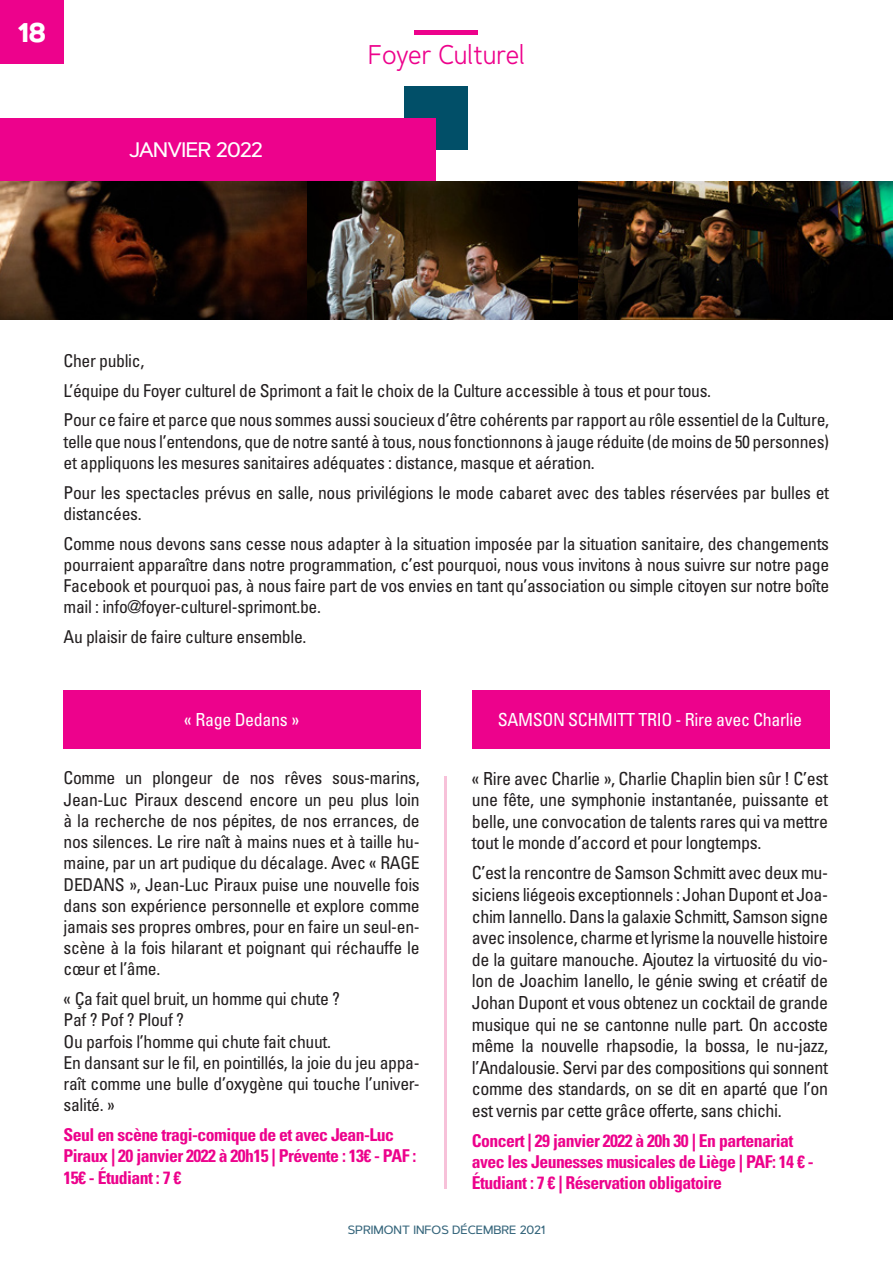
<style>
.page{position:relative;width:893px;height:1263px;background:#fff}
.page>*{position:absolute;margin:0;border:0;box-sizing:border-box;transform-origin:0 0}
.t1{font:27px "Artegra Sans";color:#ed028c;scale:.88 1}
.t2{font:700 27px "Artegra Sans";color:#fff}
.Titre_-_chapitre{font:500 21px "Artegra Sans";letter-spacing:-.03em;color:#fff}
.Paragraphe_Pam{font:condensed 18px/21.6px "Univers LT Std";letter-spacing:-.02em;color:#231f20;text-align:justify}
.Corps{font:condensed 18px "Univers LT Std";letter-spacing:-.02em;color:#fff}
.Corps-2{font:condensed 17.7px/21.3px "Univers LT Std";letter-spacing:-.02em;color:#231f20;text-align:justify}
.Paragraphe_Pam-2{font:condensed 17.7px/21.3px "Univers LT Std";letter-spacing:-.02em;color:#231f20;text-align:justify}
.Titres_dans_les_para{font:700 condensed 17.7px/21.5px "Univers LT Std";letter-spacing:-.03em;color:#ed028c}
.t3{font:500 12px "Artegra Sans";color:#35657b}
</style>
<div class="page">
<div style="left:404px;top:86px;width:64px;height:64px;background:#014f68"></div>
<hr style="left:444px;top:776px;width:2px;height:412px;background:#f7c1d9">
<hr style="left:415px;top:30px;width:63px;height:4px;background:#ed028c">
<div style="left:0;top:0;width:64px;height:64px;background:#ed028c"></div>
<div style="left:0;top:118px;width:436px;height:63px;background:#ed028c"></div>
<img style="left:0;top:181px;width:893px;height:139px">
<div style="left:64px;top:691px;width:357px;height:58px;background:#ed028c"></div>
<img style="left:879px;top:181px;width:14px;height:138px">
<div style="left:472px;top:691px;width:357px;height:58px;background:#ed028c"></div>
<h1 class="t2" style="left:18px;top:13px;width:29px">18</h1>
<p class="Titre_-_chapitre" style="left:129px;top:135px;width:136px">JANVIER 2022</p>
<p class="Titre_-_chapitre" style="left:201px;top:137px;width:56px">Sport</p>
<p class="t1" style="left:368px;top:36px;width:180px">Foyer Culturel</p>
<p class="Corps-2" style="left:64px;top:350px;width:82px">Cher public,</p>
<p class="Corps-2" style="left:64px;top:379px;width:649px">L’équipe du Foyer culturel de Sprimont a fait le choix de la Culture accessible à tous et pour tous.</p>
<p class="Corps-2" style="left:64px;top:409px;width:767px">Pour ce faire et parce que nous sommes aussi soucieux d’être cohérents par rapport au rôle essentiel de la Culture, telle que nous l’entendons, que de notre santé à tous, nous fonctionnons à jauge réduite (de moins de 50 personnes) et appliquons les mesures sanitaires adéquates : distance, masque et aération.</p>
<p class="Corps-2" style="left:64px;top:481px;width:767px">Pour les spectacles prévus en salle, nous privilégions le mode cabaret avec des tables réservées par bulles et distancées.</p>
<p class="Corps-2" style="left:64px;top:532px;width:767px">Comme nous devons sans cesse nous adapter à la situation imposée par la situation sanitaire, des changements pourraient apparaître dans notre programmation, c’est pourquoi, nous vous invitons à nous suivre sur notre page Facebook et pourquoi pas, à nous faire part de vos envies en tant qu’association ou simple citoyen sur notre boîte mail : info@foyer-culturel-sprimont.be.</p>
<p class="Corps-2" style="left:64px;top:626px;width:244px">Au plaisir de faire culture ensemble.</p>
<p class="Corps" style="left:184px;top:708px;width:116px">« Rage Dedans »</p>
<p class="Paragraphe_Pam-2" style="left:64px;top:767px;width:358px">Comme un plongeur de nos rêves sous-marins, Jean-Luc Piraux descend encore un peu plus loin à la recherche de nos pépites, de nos errances, de nos silences. Le rire naît à mains nues et à taille hu&shy;maine, par un art pudique du décalage. Avec « RAGE DEDANS », Jean-Luc Piraux puise une nouvelle fois dans son expérience personnelle et explore comme jamais ses propres ombres, pour en faire un seul-en&shy;scène à la fois hilarant et poignant qui réchauffe le cœur et l’âme.</p>
<p class="Paragraphe_Pam-2" style="left:64px;top:988px;width:278px">« Ça fait quel bruit, un homme qui chute ?</p>
<p class="Paragraphe_Pam-2" style="left:64px;top:1009px;width:122px">Paf ? Pof ? Plouf ?</p>
<p class="Paragraphe_Pam-2" style="left:64px;top:1030px;width:269px">Ou parfois l’homme qui chute fait chuut.</p>
<p class="Paragraphe_Pam-2" style="left:64px;top:1052px;width:358px">En dansant sur le fil, en pointillés, la joie du jeu appa&shy;raît comme une bulle d’oxygène qui touche l’univer&shy;salité. »</p>
<p class="Titres_dans_les_para" style="left:64px;top:1124px;width:354px">Seul en scène tragi-comique de et avec Jean-Luc<br>Piraux | 20 janvier 2022 à 20h15 | Prévente : 13€ - PAF :<br>15€ - Étudiant : 7 €</p>
<p class="Corps" style="left:498px;top:708px;width:306px">SAMSON SCHMITT TRIO - Rire avec Charlie</p>
<p class="Paragraphe_Pam" style="left:472px;top:767px;width:358px">« Rire avec Charlie », Charlie Chaplin bien sûr ! C’est une fête, une symphonie instantanée, puissante et belle, une convocation de talents rares qui va mettre tout le monde d’accord et pour longtemps.</p>
<p class="Paragraphe_Pam" style="left:472px;top:862px;width:358px">C’est la rencontre de Samson Schmitt avec deux mu&shy;siciens liégeois exceptionnels : Johan Dupont et Joa&shy;chim Iannello. Dans la galaxie Schmitt, Samson signe avec insolence, charme et lyrisme la nouvelle histoire de la guitare manouche. Ajoutez la virtuosité du vio&shy;lon de Joachim Ianello, le génie swing et créatif de Johan Dupont et vous obtenez un cocktail de grande musique qui ne se cantonne nulle part. On accoste même la nouvelle rhapsodie, la bossa, le nu-jazz, l’Andalousie. Servi par des compositions qui sonnent comme des standards, on se dit en aparté que l’on est vernis par cette grâce offerte, sans chichi.</p>
<p class="Titres_dans_les_para" style="left:472px;top:1130px;width:343px">Concert | 29 janvier 2022 à 20h 30 | En partenariat avec les Jeunesses musicales de Liège | PAF: 14 € -<br>Étudiant : 7 € | Réservation obligatoire</p>
<p class="t3" style="left:348px;top:1221px;width:199px">SPRIMONT INFOS DÉCEMBRE 2021</p>
</div>
